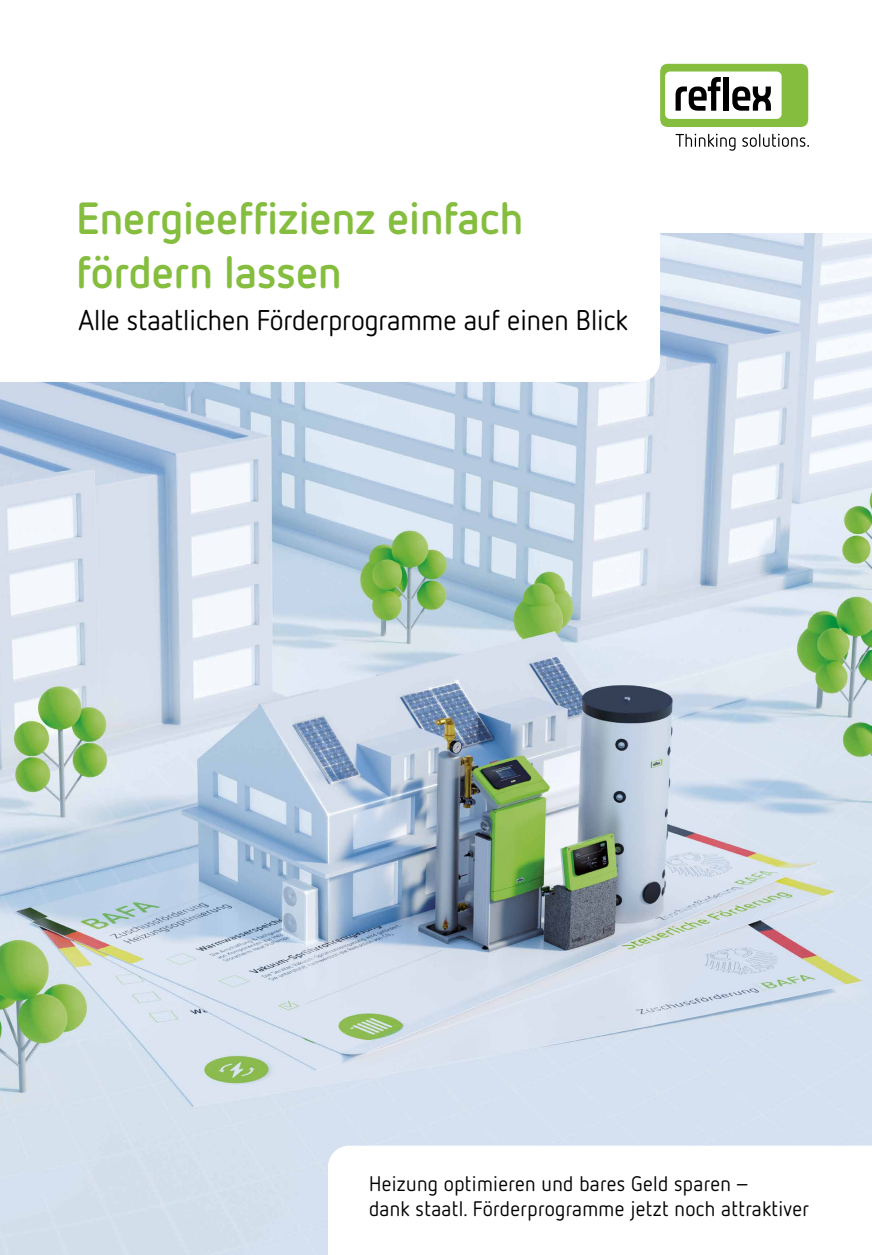
<style>
.page{position:relative;width:872px;height:1255px;background:#fff}
.page>*{position:absolute;margin:0;border:0;box-sizing:border-box;transform-origin:0 0}
.t1{font:700 45px/54px "Netto OT";color:#85bd3f}
.t2{font:28.5px "Netto OT";color:#000}
.t3{font:21px/25.2px "Netto OT";letter-spacing:.015em;color:#000}
</style>
<div class="page">
<img style="left:0;top:234px;width:872px;height:1020px">
<svg style="left:328px;top:1145px;width:544px;height:109px"></svg>
<svg style="left:0;top:234px;width:660px;height:148px"></svg>
<div style="left:660px;top:64px;width:148px;height:63px;background:#85bd3f;border-radius:8px"></div>
<div style="left:665px;top:71px;width:116px;height:48px;background:#fff;border-radius:5px"></div>
<svg style="left:675px;top:77px;width:46px;height:34px"></svg>
<div style="left:723px;top:77px;width:5px;height:34px;background:#000"></div>
<svg style="left:732px;top:86px;width:39px;height:25px"></svg>
<svg style="left:675px;top:134px;width:60px;height:17px"></svg>
<svg style="left:742px;top:134px;width:67px;height:13px"></svg>
<h1 class="t1" style="left:77px;top:190px;width:448px">Energieeffizienz einfach fördern lassen</h1>
<h2 class="t2" style="left:78px;top:302px;width:551px">Alle staatlichen Förderprogramme auf einen Blick</h2>
<p class="t3" style="left:369px;top:1170px;width:441px">Heizung optimieren und bares Geld sparen –<br>dank staatl. Förderprogramme jetzt noch attraktiver</p>
</div>
